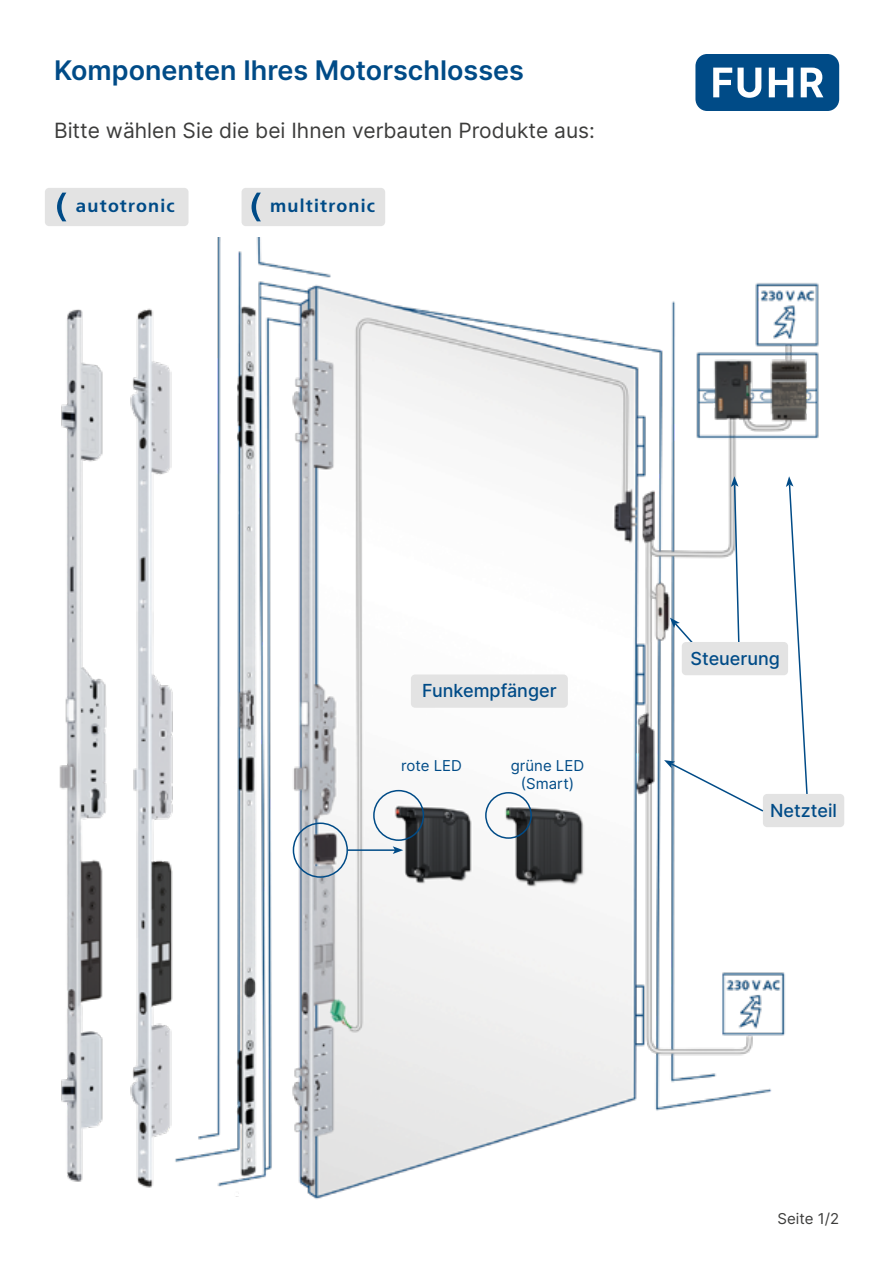
<style>
.page{position:relative;width:893px;height:1263px;background:#fff}
.page>*{position:absolute;margin:0;border:0;box-sizing:border-box;transform-origin:0 0}
.t1{font:600 27px "Inter";color:#004b87}
.t2{font:21px "Inter";color:#3c3c3b}
.t3{font:500 18px "Inter";color:#004b87}
.t4{font:600 18px "Free Set";letter-spacing:.07em;color:#004b87}
.t5{font:15px/18px "Inter";color:#004b87;text-align:center}
.t6{font:15px "Inter";color:#3c3c3b}
</style>
<div class="page">
<img style="left:59px;top:237px;width:760px;height:962px">
<div style="left:695px;top:54px;width:144px;height:57px;background:#004b87;border-radius:12px"></div>
<svg style="left:713px;top:68px;width:110px;height:30px"></svg>
<svg style="left:786px;top:476px;width:23px;height:318px"></svg>
<div style="left:763px;top:794px;width:81px;height:33px;background:#e3e3e3;border-radius:4px"></div>
<div style="left:293px;top:822px;width:55px;height:56px;border:2px solid #004b87;border-radius:50%"></div>
<div style="left:373px;top:790px;width:51px;height:51px;border:2px solid #004b87;border-radius:50%"></div>
<div style="left:485px;top:792px;width:47px;height:47px;border:2px solid #004b87;border-radius:50%"></div>
<hr style="left:348px;top:849px;width:47px;height:2px;background:#004b87">
<svg style="left:393px;top:846px;width:10px;height:8px"></svg>
<div style="left:45px;top:188px;width:144px;height:38px;background:#e3e3e3;border-radius:4px"></div>
<svg style="left:57px;top:193px;width:9px;height:28px"></svg>
<div style="left:242px;top:188px;width:143px;height:38px;background:#e3e3e3;border-radius:4px"></div>
<svg style="left:252px;top:193px;width:9px;height:28px"></svg>
<div style="left:411px;top:674px;width:157px;height:34px;background:#e3e3e3;border-radius:4px"></div>
<svg style="left:670px;top:618px;width:31px;height:34px"></svg>
<svg style="left:731px;top:476px;width:9px;height:166px"></svg>
<svg style="left:664px;top:760px;width:101px;height:53px"></svg>
<div style="left:682px;top:642px;width:106px;height:33px;background:#e3e3e3;border-radius:4px"></div>
<p class="t1" style="left:54px;top:51px;width:471px">Komponenten Ihres Motorschlosses</p>
<p class="t2" style="left:54px;top:115px;width:542px">Bitte wählen Sie die bei Ihnen verbauten Produkte aus:</p>
<p class="t4" style="left:76px;top:195px;width:100px">autotronic</p>
<p class="t4" style="left:270px;top:195px;width:107px">multitronic</p>
<p class="t3" style="left:422px;top:677px;width:136px">Funkempfänger</p>
<p class="t5" style="left:401px;top:757px;width:62px">rote LED</p>
<p class="t5" style="left:511px;top:757px;width:75px">grüne LED (Smart)</p>
<p class="t3" style="left:690px;top:645px;width:91px">Steuerung</p>
<p class="t3" style="left:770px;top:797px;width:68px">Netzteil</p>
<p class="t6" style="left:778px;top:1207px;width:63px">Seite 1/2</p>
</div>
